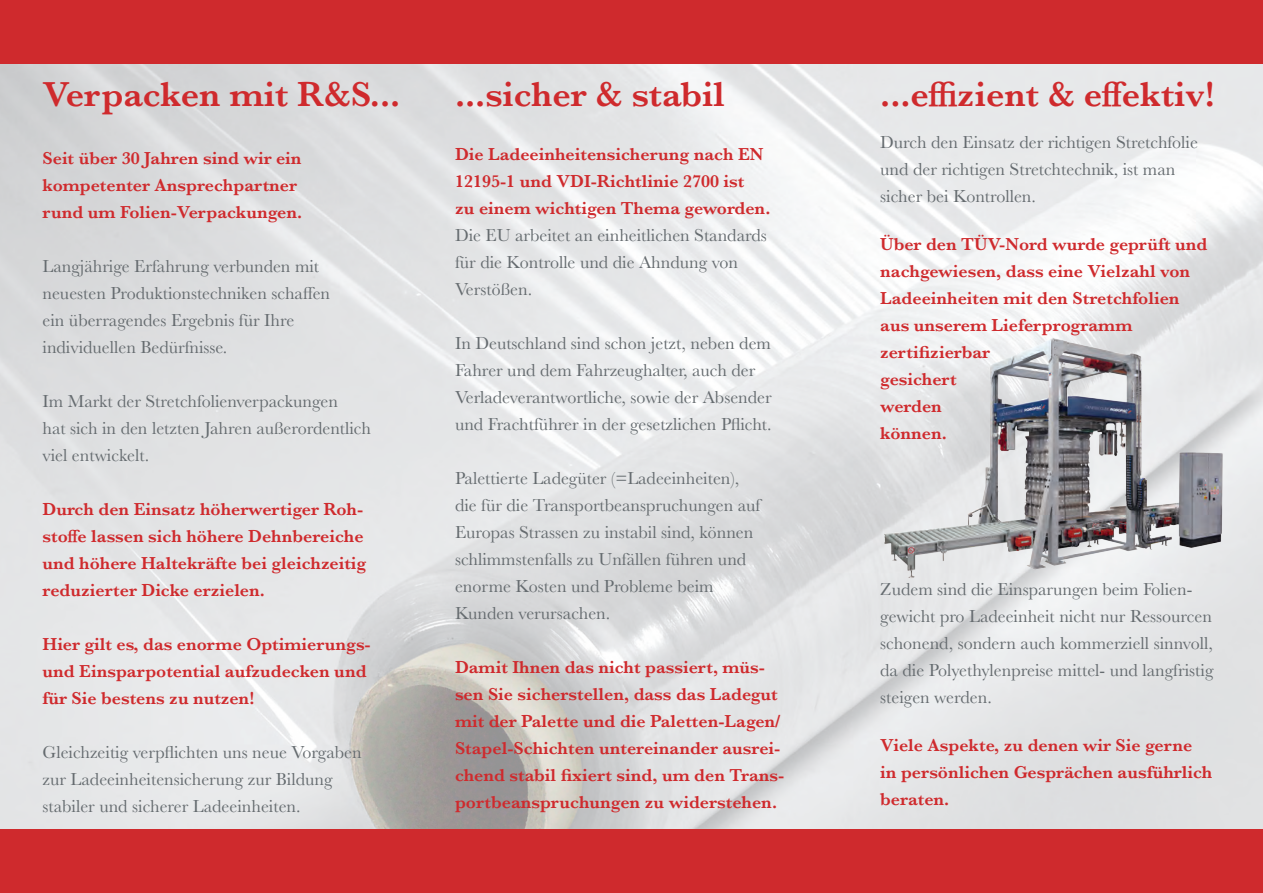
<style>
.page{position:relative;width:1263px;height:893px;background:#fff}
.page>*{position:absolute;margin:0;border:0;box-sizing:border-box;transform-origin:0 0}
.t1{font:600 36px "Baskerville";color:#cf2a2d}
.t2{font:18px/27px "Baskerville";color:#656b6f}
.t3{font:600 18px/27px "Baskerville";color:#cf2a2d}
</style>
<div class="page">
<div style="left:0;top:829px;width:1263px;height:64px;background:#cf2a2d"></div>
<div style="left:0;top:0;width:1263px;height:64px;background:#cf2a2d"></div>
<img style="left:881px;top:331px;width:352px;height:253px">
<h1 class="t1" style="left:43px;top:69px;width:359px">Verpacken mit R&amp;S...</h1>
<h1 class="t1" style="left:455px;top:69px;width:271px">...sicher &amp; stabil</h1>
<h1 class="t1" style="left:880px;top:69px;width:336px">...effizient &amp; effektiv!</h1>
<p class="t3" style="left:43px;top:144px;width:261px">Seit über 30 Jahren sind wir ein kompetenter Ansprechpartner rund um Folien-Verpackungen.</p>
<p class="t2" style="left:43px;top:253px;width:289px">Langjährige Erfahrung verbunden mit neuesten Produktionstechniken schaffen ein überragendes Ergebnis für Ihre individuellen Bedürfnisse.</p>
<p class="t2" style="left:43px;top:388px;width:330px">Im Markt der Stretchfolienverpackungen<br>hat sich in den letzten Jahren außerordentlich viel entwickelt.</p>
<p class="t3" style="left:43px;top:495px;width:325px">Durch den Einsatz höherwertiger Roh&shy;stoffe lassen sich höhere Dehnbereiche und höhere Haltekräfte bei gleichzeitig reduzierter Dicke erzielen.</p>
<p class="t3" style="left:43px;top:630px;width:330px">Hier gilt es, das enorme Optimierungs&shy;und Einsparpotential aufzudecken und für Sie bestens zu nutzen!</p>
<p class="t2" style="left:43px;top:739px;width:321px">Gleichzeitig verpflichten uns neue Vorgaben zur Ladeeinheitensicherung zur Bildung stabiler und sicherer Ladeeinheiten.</p>
<p class="t3" style="left:455px;top:140px;width:317px">Die Ladeeinheitensicherung nach EN<br>12195-1 und VDI-Richtlinie 2700 ist<br>zu einem wichtigen Thema geworden.</p>
<p class="t2" style="left:455px;top:222px;width:313px">Die EU arbeitet an einheitlichen Standards für die Kontrolle und die Ahndung von<br>Verstößen.</p>
<p class="t2" style="left:455px;top:330px;width:318px">In Deutschland sind schon jetzt, neben dem Fahrer und dem Fahrzeughalter, auch der Verladeverantwortliche, sowie der Absender und Frachtführer in der gesetzlichen Pflicht.</p>
<p class="t2" style="left:455px;top:465px;width:307px">Palettierte Ladegüter (=Ladeeinheiten), die für die Transportbeanspruchungen auf Europas Strassen zu instabil sind, können schlimmstenfalls zu Unfällen führen und enorme Kosten und Probleme beim Kunden verursachen.</p>
<p class="t3" style="left:455px;top:653px;width:331px">Damit Ihnen das nicht passiert, müs&shy;sen Sie sicherstellen, dass das Ladegut mit der Palette und die Paletten-Lagen/ Stapel-Schichten untereinander ausrei&shy;chend stabil fixiert sind, um den Trans&shy;portbeanspruchungen zu widerstehen.</p>
<p class="t2" style="left:880px;top:129px;width:319px">Durch den Einsatz der richtigen Stretchfolie und der richtigen Stretchtechnik, ist man sicher bei Kontrollen.</p>
<p class="t3" style="left:880px;top:231px;width:329px">Über den TÜV-Nord wurde geprüft und nachgewiesen, dass eine Vielzahl von<br>Ladeeinheiten mit den Stretchfolien aus unserem Lieferprogramm zertifizierbar<br>gesichert<br>werden<br>können.</p>
<p class="t2" style="left:880px;top:576px;width:335px">Zudem sind die Einsparungen beim Folien&shy;gewicht pro Ladeeinheit nicht nur Ressourcen schonend, sondern auch kommerziell sinnvoll, da die Polyethylenpreise mittel- und langfristig steigen werden.</p>
<p class="t3" style="left:880px;top:731px;width:334px">Viele Aspekte, zu denen wir Sie gerne in persönlichen Gesprächen ausführlich beraten.</p>
</div>
